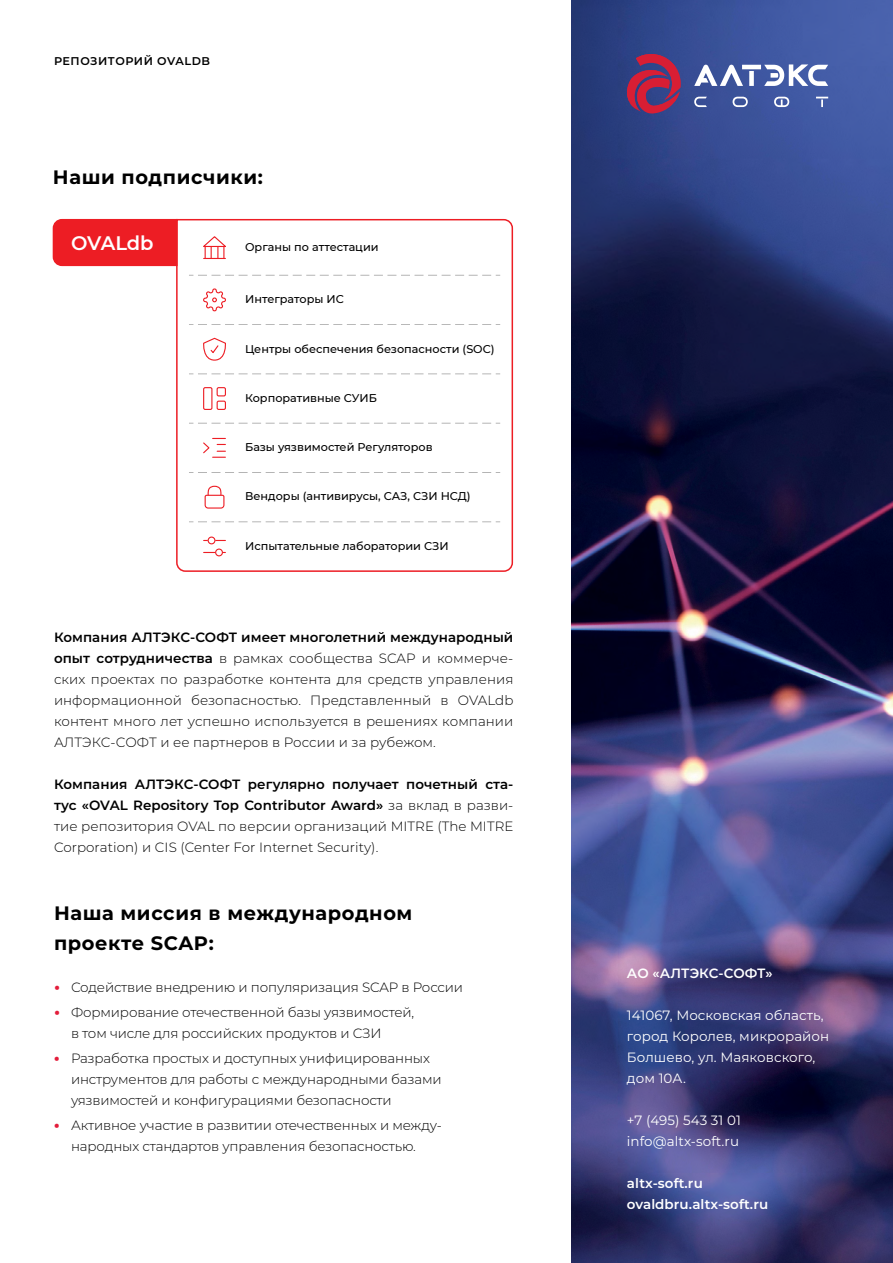
<style>
.page{position:relative;width:893px;height:1263px;background:#fff}
.page>*{position:absolute;margin:0;border:0;box-sizing:border-box;transform-origin:0 0}
.t1{font:600 19.5px "Montserrat";letter-spacing:-.005em;color:#fff}
.t2{font:700 19.35px/29.8px "Montserrat";letter-spacing:.03em;color:#000}
.t3{font:300 13.5px/21px "Montserrat";letter-spacing:-.01em;color:#000}
.t4{font:13.5px/21px "Montserrat";letter-spacing:.005em;color:#fff}
.t5{font:600 13.5px/21px "Montserrat";letter-spacing:.005em;color:#fff}
.t6{font:500 11.25px "Montserrat";color:#000}
.t7{font:600 11.25px "Montserrat";letter-spacing:.05em;color:#000}
.s1{font-weight:600}
.s2{font-family:"PT Sans";font-weight:700;color:#e31d3b}
</style>
<div class="page">
<img style="left:571px;top:0;width:322px;height:1263px">
<svg style="left:694px;top:64px;width:134px;height:43px"></svg>
<svg style="left:626px;top:53px;width:55px;height:63px;background:#7f3260"></svg>
<svg style="left:176px;top:218px;width:338px;height:354px"></svg>
<svg style="left:189px;top:275px;width:311px;height:1px"></svg>
<svg style="left:201px;top:235px;width:27px;height:24px"></svg>
<svg style="left:189px;top:324px;width:311px;height:1px"></svg>
<svg style="left:189px;top:373px;width:311px;height:1px"></svg>
<svg style="left:189px;top:423px;width:311px;height:1px"></svg>
<svg style="left:189px;top:472px;width:311px;height:1px"></svg>
<svg style="left:189px;top:521px;width:311px;height:1px"></svg>
<div style="left:52px;top:218px;width:126px;height:49px;background:#ed1d24"></div>
<svg style="left:203px;top:288px;width:24px;height:24px"></svg>
<svg style="left:203px;top:337px;width:25px;height:24px"></svg>
<div style="left:203px;top:387px;width:9px;height:23px;border:1px solid #ed1d24;border-radius:2px"></div>
<div style="left:217px;top:387px;width:9px;height:9px;border:1px solid #ed1d24;border-radius:2px"></div>
<div style="left:217px;top:401px;width:9px;height:9px;border:1px solid #ed1d24;border-radius:2px"></div>
<svg style="left:202px;top:438px;width:23px;height:20px"></svg>
<svg style="left:204px;top:485px;width:21px;height:24px"></svg>
<div style="left:208px;top:536px;width:7px;height:8px;border:1px solid #ed1d24;border-radius:50%"></div>
<div style="left:215px;top:548px;width:8px;height:8px;border:1px solid #ed1d24;border-radius:50%"></div>
<p class="t7" style="left:54px;top:53px;width:158px">РЕПОЗИТОРИЙ OVALDB</p>
<h2 class="t2" style="left:53px;top:161px;width:211px">Наши подписчики:</h2>
<h1 class="t1" style="left:71px;top:229px;width:84px">OVALdb</h1>
<p class="t6" style="left:245px;top:239px;width:135px">Органы по аттестации</p>
<p class="t6" style="left:245px;top:291px;width:100px">Интеграторы ИС</p>
<p class="t6" style="left:245px;top:341px;width:251px">Центры обеспечения безопасности (SOC)</p>
<p class="t6" style="left:245px;top:390px;width:133px">Корпоративные СУИБ</p>
<p class="t6" style="left:245px;top:439px;width:189px">Базы уязвимостей Регуляторов</p>
<p class="t6" style="left:245px;top:489px;width:227px">Вендоры (антивирусы, САЗ, СЗИ НСД)</p>
<p class="t6" style="left:245px;top:538px;width:205px">Испытательные лаборатории СЗИ</p>
<p class="t3" style="left:54px;top:626px;width:461px;text-align:justify"><span class="s1">Компания АЛТЭКС-СОФТ имеет многолетний международный опыт сотрудничества</span> в рамках сообщества SCAP и коммерче&shy;ских проектах по разработке контента для средств управления информационной безопасностью. Представленный в OVALdb контент много лет успешно используется в решениях компании АЛТЭКС-СОФТ и ее партнеров в России и за рубежом.</p>
<p class="t3" style="left:54px;top:773px;width:461px;text-align:justify"><span class="s1">Компания АЛТЭКС-СОФТ регулярно получает почетный ста&shy;тус «OVAL Repository Top Contributor Award»</span> за вклад в разви&shy;тие репозитория OVAL по версии организаций MITRE (The MITRE Corporation) и CIS (Center For Internet Security).</p>
<h2 class="t2" style="left:54px;top:897px;width:360px">Наша миссия в международном проекте SCAP:</h2>
<p class="t3" style="left:54px;top:976px;width:411px"><span class="s2">•</span> Содействие внедрению и популяризация SCAP в России</p>
<p class="t3" style="left:71px;top:1001px;width:345px;text-indent:-17px"><span class="s2">•</span> Формирование отечественной базы уязвимостей, в том числе для российских продуктов и СЗИ</p>
<p class="t3" style="left:71px;top:1047px;width:372px;text-indent:-17px"><span class="s2">•</span> Разработка простых и доступных унифицированных инструментов для работы с международными базами уязвимостей и конфигурациями безопасности</p>
<p class="t3" style="left:71px;top:1114px;width:372px;text-indent:-17px"><span class="s2">•</span> Активное участие в развитии отечественных и между&shy;народных стандартов управления безопасностью.</p>
<p class="t5" style="left:627px;top:962px;width:147px">АО «АЛТЭКС-СОФТ»</p>
<p class="t4" style="left:627px;top:1004px;width:204px">141067, Московская область, город Королев, микрорайон<br>Болшево, ул. Маяковского, дом 10А.</p>
<p class="t4" style="left:627px;top:1109px;width:115px">+7 (495) 543 31 01 info@altx-soft.ru</p>
<p class="t5" style="left:627px;top:1172px;width:143px">altx-soft.ru ovaldbru.altx-soft.ru</p>
</div>
